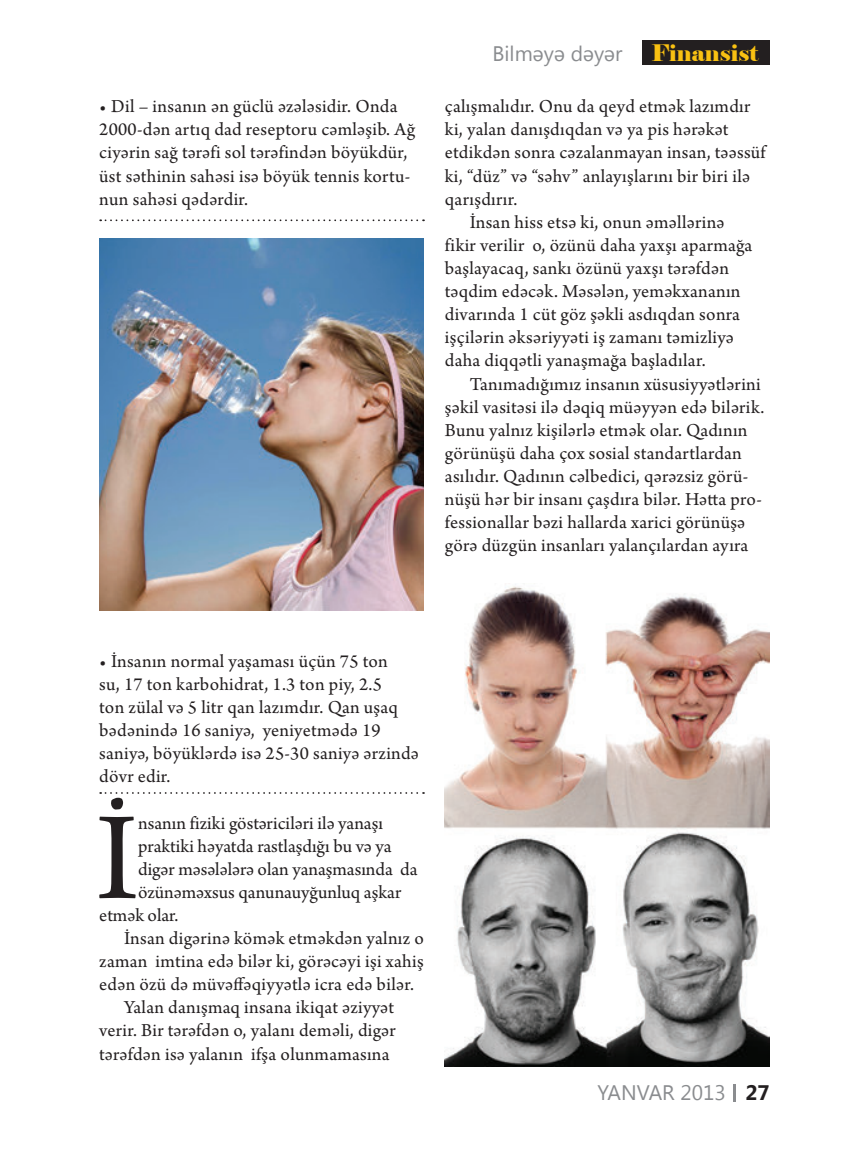
<style>
.page{position:relative;width:844px;height:1166px;background:#fff}
.page>*{position:absolute;margin:0;border:0;box-sizing:border-box;transform-origin:0 0}
.t1{font:131.42px "Arno Pro";color:#231f20}
.t2{font:22.75px "Elephant";color:#f9c112}
.t3{font:21px "Segoe UI";color:#8a8c8f}
.t4{font:19.25px/23.1px "Arno Pro";letter-spacing:.015em;color:#231f20}
.s1{font-weight:700;color:#231f20}
</style>
<div class="page">
<hr style="left:732px;top:1084px;width:3px;height:17px;background:#8a8c8f">
<div style="left:642px;top:40px;width:127px;height:24px;background:#231f20"></div>
<img style="left:99px;top:238px;width:325px;height:372px">
<img style="left:445px;top:586px;width:324px;height:481px">
<svg style="left:100px;top:792px;width:324px;height:2px"></svg>
<svg style="left:100px;top:219px;width:324px;height:2px"></svg>
<p class="t4" style="left:99px;top:96px;width:317px">• Dil – insanın ən güclü əzələsidir. Onda 2000-dən artıq dad reseptoru cəmləşib. Ağ ciyərin sağ tərəfi sol tərəfindən böyükdür, üst səthinin sahəsi isə böyük tennis kortu&shy;nun sahəsi qədərdir.</p>
<p class="t3" style="left:492px;top:38px;width:131px">Bilməyə dəyər</p>
<p class="t2" style="left:651px;top:39px;width:109px">Finansist</p>
<p class="t4" style="left:445px;top:96px;width:307px">çalışmalıdır. Onu da qeyd etmək lazımdır</p>
<p class="t4" style="left:445px;top:119px;width:285px">ki, yalan danışdıqdan və ya pis hərəkət</p>
<p class="t4" style="left:445px;top:143px;width:322px">etdikdən sonra cəzalanmayan insan, təəssüf</p>
<p class="t4" style="left:445px;top:166px;width:307px">ki, “düz” və “səhv” anlayışlarını bir biri ilə</p>
<p class="t4" style="left:445px;top:189px;width:74px">qarışdırır.</p>
<p class="t4" style="left:469px;top:212px;width:256px">İnsan hiss etsə ki, onun əməllərinə</p>
<p class="t4" style="left:445px;top:235px;width:309px">fikir verilir o, özünü daha yaxşı aparmağa</p>
<p class="t4" style="left:445px;top:258px;width:285px">başlayacaq, sankı özünü yaxşı tərəfdən</p>
<p class="t4" style="left:445px;top:281px;width:297px">təqdim edəcək. Məsələn, yeməkxananın</p>
<p class="t4" style="left:445px;top:304px;width:296px">divarında 1 cüt göz şəkli asdıqdan sonra</p>
<p class="t4" style="left:445px;top:327px;width:290px">işçilərin əksəriyyəti iş zamanı təmizliyə</p>
<p class="t4" style="left:445px;top:350px;width:262px">daha diqqətli yanaşmağa başladılar.</p>
<p class="t4" style="left:469px;top:374px;width:292px">Tanımadığımız insanın xüsusiyyətlərini</p>
<p class="t4" style="left:445px;top:397px;width:321px">şəkil vasitəsi ilə dəqiq müəyyən edə bilərik.</p>
<p class="t4" style="left:445px;top:420px;width:304px">Bunu yalnız kişilərlə etmək olar. Qadının</p>
<p class="t4" style="left:445px;top:443px;width:298px">görünüşü daha çox sosial standartlardan</p>
<p class="t4" style="left:445px;top:466px;width:305px">asılıdır. Qadının cəlbedici, qərəzsiz görü-</p>
<p class="t4" style="left:445px;top:489px;width:318px">nüşü hər bir insanı çaşdıra bilər. Hətta pro-</p>
<p class="t4" style="left:445px;top:512px;width:302px">fessionallar bəzi hallarda xarici görünüşə</p>
<p class="t4" style="left:445px;top:535px;width:305px">görə düzgün insanları yalançılardan ayıra</p>
<p class="t4" style="left:99px;top:651px;width:321px">• İnsanın normal yaşaması üçün 75 ton<br>su, 17 ton karbohidrat, 1.3 ton piy, 2.5<br>ton zülal və 5 litr qan lazımdır. Qan uşaq bədənində 16 saniyə, yeniyetmədə 19 saniyə, böyüklərdə isə 25-30 saniyə ərzində dövr edir.</p>
<h1 class="t1" style="left:96px;top:808px;width:44px">İ</h1>
<p class="t4" style="left:138px;top:812px;width:246px">nsanın fiziki göstəriciləri ilə yanaşı</p>
<p class="t4" style="left:138px;top:836px;width:255px">praktiki həyatda rastlaşdığı bu və ya</p>
<p class="t4" style="left:138px;top:859px;width:281px">digər məsələlərə olan yanaşmasında da</p>
<p class="t4" style="left:138px;top:882px;width:264px">özünəməxsus qanunauyğunluq aşkar</p>
<p class="t4" style="left:99px;top:905px;width:81px">etmək olar.</p>
<p class="t4" style="left:124px;top:928px;width:301px">İnsan digərinə kömək etməkdən yalnız o</p>
<p class="t4" style="left:99px;top:951px;width:326px">zaman imtina edə bilər ki, görəcəyi işi xahiş</p>
<p class="t4" style="left:99px;top:974px;width:316px">edən özü də müvəffəqiyyətlə icra edə bilər.</p>
<p class="t4" style="left:124px;top:997px;width:271px">Yalan danışmaq insana ikiqat əziyyət</p>
<p class="t4" style="left:99px;top:1020px;width:298px">verir. Bir tərəfdən o, yalanı deməli, digər</p>
<p class="t4" style="left:99px;top:1043px;width:292px">tərəfdən isə yalanın ifşa olunmamasına</p>
<p class="t3" style="left:597px;top:1077px;width:173px">YANVAR 2013 <span class="s1">27</span></p>
</div>
